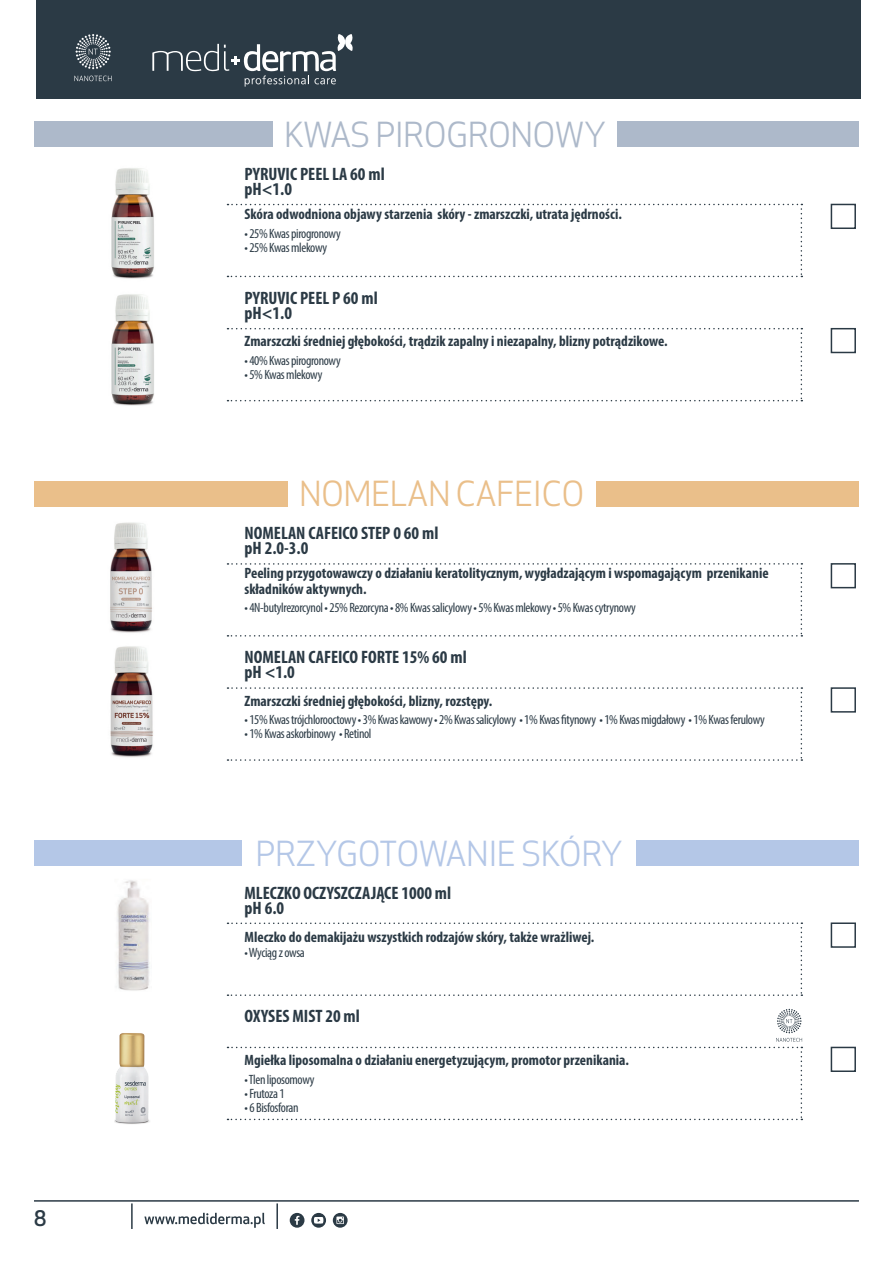
<style>
.page{position:relative;width:893px;height:1263px;background:#fff}
.page>*{position:absolute;margin:0;border:0;box-sizing:border-box;transform-origin:0 0}
.t1{font:33.75px "Apex New";color:#b4c7e7}
.t2{font:33.75px "Apex New";color:#adb9ca}
.t3{font:33.75px "Apex New";color:#eabf8a}
.t4{font:500 21px "Apex New";color:#2b3a45}
.t5{font:700 condensed 18px "Myriad Pro";color:#2b3a45}
.t6{font:700 condensed 15px/16.2px "Myriad Pro";color:#2b3a45}
.t7{font:condensed 13.5px "Myriad Pro";letter-spacing:-.025em;color:#2b3a45}
</style>
<div class="page">
<div style="left:36px;top:0;width:825px;height:99px;background:#2b3a45"></div>
<svg style="left:74px;top:34px;width:38px;height:47px"></svg>
<svg style="left:152px;top:34px;width:201px;height:53px"></svg>
<img style="left:111px;top:294px;width:43px;height:112px">
<img style="left:111px;top:168px;width:43px;height:111px">
<img style="left:110px;top:522px;width:42px;height:111px">
<img style="left:110px;top:646px;width:43px;height:112px">
<svg style="left:144px;top:1213px;width:121px;height:15px"></svg>
<hr style="left:34px;top:1200px;width:825px;height:2px;background:#2b3a45">
<hr style="left:276px;top:1203px;width:2px;height:26px;background:#2b3a45">
<hr style="left:131px;top:1203px;width:2px;height:26px;background:#2b3a45">
<svg style="left:290px;top:1213px;width:14px;height:15px"></svg>
<svg style="left:311px;top:1213px;width:15px;height:15px"></svg>
<svg style="left:333px;top:1213px;width:15px;height:15px"></svg>
<div style="left:34px;top:122px;width:333px;height:25px;background:#adb9ca"></div>
<div style="left:526px;top:122px;width:333px;height:25px;background:#adb9ca"></div>
<div style="left:274px;top:122px;width:343px;height:25px;background:#fff"></div>
<svg style="left:830px;top:203px;width:26px;height:26px"></svg>
<svg style="left:227px;top:204px;width:575px;height:73px"></svg>
<svg style="left:830px;top:327px;width:26px;height:27px"></svg>
<svg style="left:227px;top:328px;width:575px;height:73px"></svg>
<div style="left:34px;top:481px;width:333px;height:25px;background:#eabf8a"></div>
<div style="left:526px;top:481px;width:333px;height:25px;background:#eabf8a"></div>
<div style="left:288px;top:481px;width:307px;height:25px;background:#fff"></div>
<svg style="left:830px;top:563px;width:26px;height:26px"></svg>
<svg style="left:227px;top:563px;width:575px;height:74px"></svg>
<svg style="left:830px;top:687px;width:26px;height:26px"></svg>
<svg style="left:227px;top:687px;width:575px;height:74px"></svg>
<img style="left:117px;top:880px;width:33px;height:111px">
<img style="left:114px;top:1033px;width:36px;height:91px">
<div style="left:34px;top:840px;width:333px;height:26px;background:#b4c7e7"></div>
<div style="left:526px;top:840px;width:333px;height:26px;background:#b4c7e7"></div>
<div style="left:242px;top:840px;width:394px;height:26px;background:#fff"></div>
<svg style="left:830px;top:922px;width:26px;height:26px"></svg>
<svg style="left:227px;top:922px;width:575px;height:74px"></svg>
<svg style="left:830px;top:1046px;width:26px;height:26px"></svg>
<svg style="left:227px;top:1009px;width:575px;height:111px"></svg>
<p class="t4" style="left:34px;top:1205px;width:14px">8</p>
<p class="t2" style="left:285px;top:113px;width:323px">KWAS PIROGRONOWY</p>
<p class="t5" style="left:244px;top:162px;width:142px">PYRUVIC PEEL LA 60 ml</p>
<p class="t5" style="left:244px;top:177px;width:49px">pH&lt;1.0</p>
<p class="t6" style="left:244px;top:206px;width:379px">Skóra odwodniona objawy starzenia skóry - zmarszczki, utrata jędrności.</p>
<p class="t7" style="left:244px;top:225px;width:98px">• 25% Kwas pirogronowy</p>
<p class="t7" style="left:244px;top:240px;width:84px">• 25% Kwas mlekowy</p>
<p class="t5" style="left:244px;top:286px;width:135px">PYRUVIC PEEL P 60 ml</p>
<p class="t5" style="left:244px;top:301px;width:49px">pH&lt;1.0</p>
<p class="t6" style="left:244px;top:333px;width:425px">Zmarszczki średniej głębokości, trądzik zapalny i niezapalny, blizny potrądzikowe.</p>
<p class="t7" style="left:244px;top:352px;width:98px">• 40% Kwas pirogronowy</p>
<p class="t7" style="left:244px;top:366px;width:79px">• 5% Kwas mlekowy</p>
<p class="t3" style="left:300px;top:473px;width:286px">NOMELAN CAFEICO</p>
<p class="t5" style="left:244px;top:522px;width:195px">NOMELAN CAFEICO STEP 0 60 ml</p>
<p class="t5" style="left:244px;top:537px;width:65px">pH 2.0-3.0</p>
<p class="t6" style="left:244px;top:564px;width:526px">Peeling przygotowawczy o działaniu keratolitycznym, wygładzającym i wspomagającym przenikanie składników aktywnych.</p>
<p class="t7" style="left:244px;top:600px;width:393px">• 4N-butylrezorcynol • 25% Rezorcyna • 8% Kwas salicylowy • 5% Kwas mlekowy • 5% Kwas cytrynowy</p>
<p class="t5" style="left:244px;top:646px;width:224px">NOMELAN CAFEICO FORTE 15% 60 ml</p>
<p class="t5" style="left:244px;top:661px;width:52px">pH &lt;1.0</p>
<p class="t6" style="left:244px;top:692px;width:249px">Zmarszczki średniej głębokości, blizny, rozstępy.</p>
<p class="t7" style="left:244px;top:711px;width:522px">• 15% Kwas trójchlorooctowy • 3% Kwas kawowy • 2% Kwas salicylowy • 1% Kwas fitynowy • 1% Kwas migdałowy • 1% Kwas ferulowy</p>
<p class="t7" style="left:244px;top:726px;width:129px">• 1% Kwas askorbinowy • Retinol</p>
<p class="t1" style="left:256px;top:832px;width:368px">PRZYGOTOWANIE SKÓRY</p>
<p class="t5" style="left:244px;top:881px;width:208px">MLECZKO OCZYSZCZAJĄCE 1000 ml</p>
<p class="t5" style="left:244px;top:896px;width:41px">pH 6.0</p>
<p class="t6" style="left:244px;top:929px;width:351px">Mleczko do demakijażu wszystkich rodzajów skóry, także wrażliwej.</p>
<p class="t7" style="left:244px;top:944px;width:62px">• Wyciąg z owsa</p>
<p class="t5" style="left:244px;top:1005px;width:117px">OXYSES MIST 20 ml</p>
<p class="t6" style="left:244px;top:1052px;width:386px">Mgiełka liposomalna o działaniu energetyzującym, promotor przenikania.</p>
<p class="t7" style="left:244px;top:1071px;width:72px">• Tlen liposomowy</p>
<p class="t7" style="left:244px;top:1085px;width:42px">• Frutoza 1</p>
<p class="t7" style="left:244px;top:1099px;width:56px">• 6 Bisfosforan</p>
</div>
